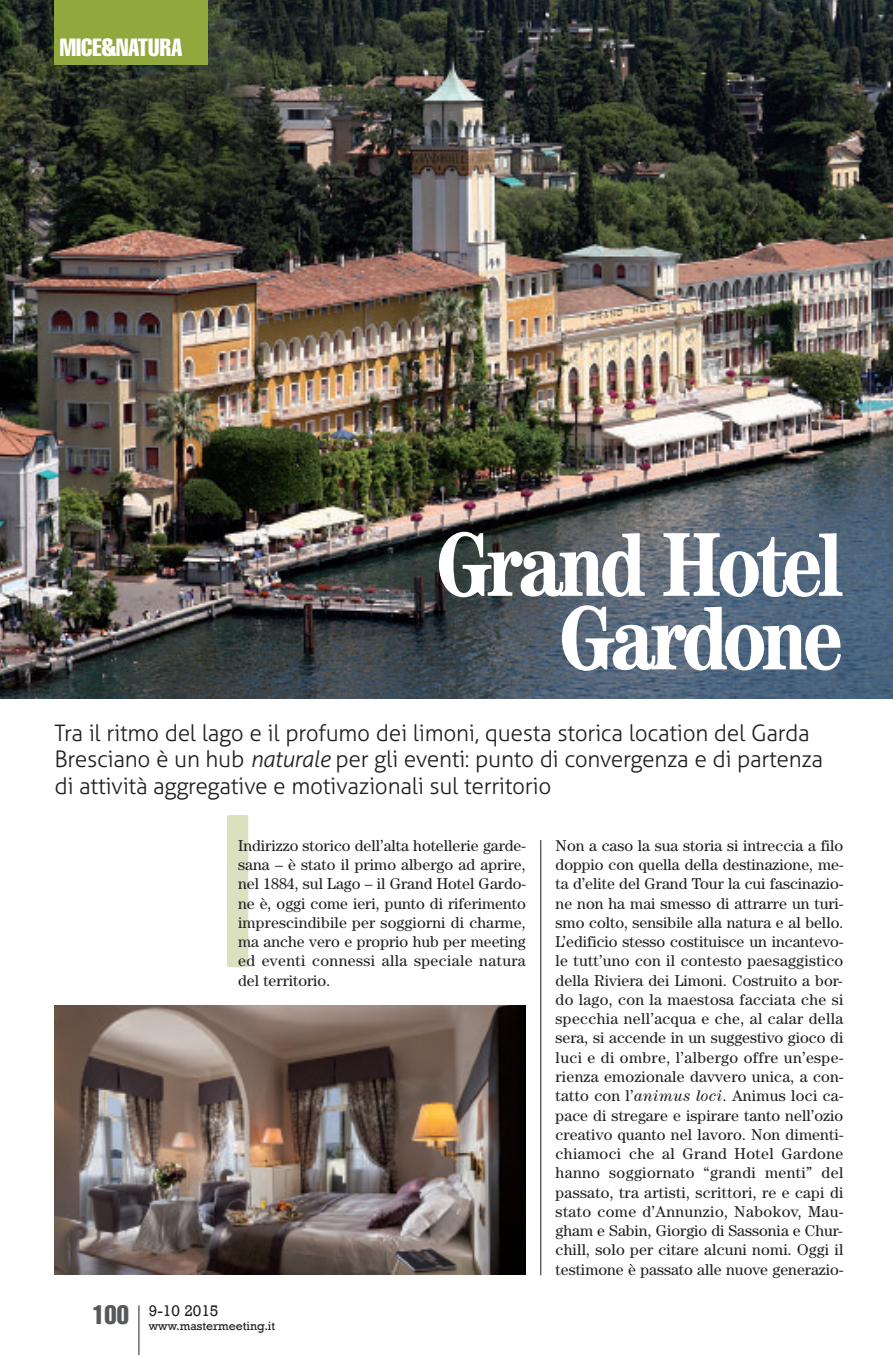
<style>
.page{position:relative;width:893px;height:1355px;background:#fff}
.page>*{position:absolute;margin:0;border:0;box-sizing:border-box;transform-origin:0 0}
.t1{font:700 condensed 91px/73.5px "Century";letter-spacing:-.05em;color:#fff;text-align:right}
.t2{font:extra-condensed 24.5px "Helvetica";color:#fff}
.t3{font:300 22.75px/26.2px "Aller";letter-spacing:-.015em;color:#231f20}
.t4{font:15.75px/19.2px "Century";color:#231f20;text-align:justify}
.t5{font:15.75px "Rockwell";color:#231f20}
.t6{font:12.25px "Rockwell";color:#231f20}
.s1{font-style:italic}
</style>
<div class="page">
<img style="left:0;top:0;width:893px;height:698px">
<hr style="left:540px;top:840px;width:1px;height:435px;background:#231f20">
<hr style="left:138px;top:1305px;width:1px;height:49px;background:#231f20">
<div style="left:55px;top:0;width:153px;height:64px;background:#90a83d"></div>
<div style="left:227px;top:815px;width:21px;height:152px;background:#dbe0bf"></div>
<img style="left:55px;top:1005px;width:471px;height:269px">
<h2 class="t2" style="left:60px;top:39px;width:124px">MICE&amp;NATURA</h2>
<h1 class="t1" style="left:436px;top:536px;width:409px">Grand Hotel<br>Gardone</h1>
<h3 class="t3" style="left:55px;top:720px;width:770px">Tra il ritmo del lago e il profumo dei limoni, questa storica location del Garda<br>Bresciano è un hub <span class="s1">naturale</span> per gli eventi: punto di convergenza e di partenza di attività aggregative e motivazionali sul territorio</h3>
<p class="t4" style="left:238px;top:837px;width:289px">Indirizzo storico dell’alta hotellerie garde&shy;sana – è stato il primo albergo ad aprire, nel 1884, sul Lago – il Grand Hotel Gardo&shy;ne è, oggi come ieri, punto di riferimento imprescindibile per soggiorni di charme, ma anche vero e proprio hub per meeting ed eventi connessi alla speciale natura del territorio.</p>
<p class="t6" style="left:92px;top:1318px;width:184px"><sup>100</sup> www.mastermeeting.it</p>
<p class="t5" style="left:149px;top:1300px;width:71px">9-10 2015</p>
<p class="t4" style="left:556px;top:837px;width:289px">Non a caso la sua storia si intreccia a filo doppio con quella della destinazione, me&shy;ta d’elite del Grand Tour la cui fascinazio&shy;ne non ha mai smesso di attrarre un turi&shy;smo colto, sensibile alla natura e al bello.<br>L’edificio stesso costituisce un incantevo&shy;le tutt’uno con il contesto paesaggistico della Riviera dei Limoni. Costruito a bor&shy;do lago, con la maestosa facciata che si specchia nell’acqua e che, al calar della sera, si accende in un suggestivo gioco di luci e di ombre, l’albergo offre un’espe&shy;rienza emozionale davvero unica, a con&shy;tatto con l’<span class="s1">animus loci</span>. Animus loci ca&shy;pace di stregare e ispirare tanto nell’ozio creativo quanto nel lavoro. Non dimenti&shy;chiamoci che al Grand Hotel Gardone hanno soggiornato “grandi menti” del passato, tra artisti, scrittori, re e capi di stato come d’Annunzio, Nabokov, Mau&shy;gham e Sabin, Giorgio di Sassonia e Chur&shy;chill, solo per citare alcuni nomi. Oggi il testimone è passato alle nuove generazio-</p>
</div>
